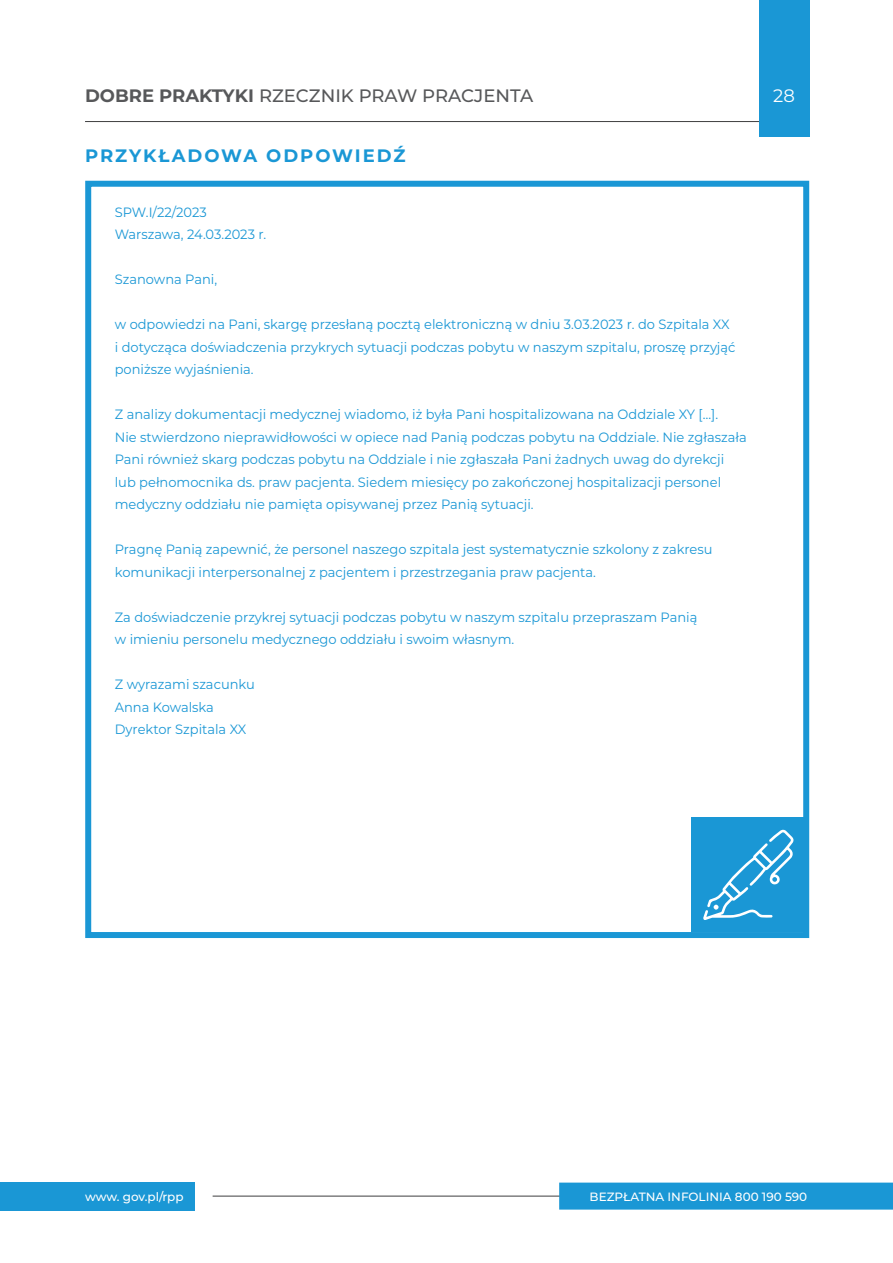
<style>
.page{position:relative;width:893px;height:1263px;background:#fff}
.page>*{position:absolute;margin:0;border:0;box-sizing:border-box;transform-origin:0 0}
.t1{font:500 18px "Montserrat";color:#57585a}
.t2{font:700 18px "Montserrat";letter-spacing:.11em;color:#1a97d5}
.t3{font:18px "Montserrat";color:#fff}
.t4{font:13.5px/22.5px "Montserrat";color:#1a97d5;scale:.96 1}
.t5{font:500 12px "Montserrat";color:#fff}
.s1{font-weight:700}
</style>
<div class="page">
<div style="left:0;top:1182px;width:195px;height:29px;background:#1a97d5"></div>
<hr style="left:85px;top:121px;width:704px;height:1px;background:#3e3e3f">
<div style="left:759px;top:0;width:50px;height:136px;background:#1a97d5"></div>
<hr style="left:213px;top:1196px;width:446px;height:1px;background:#3e3e3f">
<div style="left:559px;top:1182px;width:334px;height:27px;background:#1a97d5"></div>
<div style="left:85px;top:181px;width:724px;height:757px;border:6px solid #1a97d5"></div>
<div style="left:691px;top:817px;width:115px;height:115px;background:#1a97d5"></div>
<svg style="left:703px;top:829px;width:90px;height:91px"></svg>
<h1 class="t1" style="left:85px;top:84px;width:450px"><span class="s1">DOBRE PRAKTYKI</span> RZECZNIK PRAW PRACJENTA</h1>
<h1 class="t3" style="left:773px;top:84px;width:23px">28</h1>
<h1 class="t2" style="left:85px;top:143px;width:322px">PRZYKŁADOWA ODPOWIEDŹ</h1>
<p class="t4" style="left:115px;top:200px;width:159px">SPW.I/22/2023<br>Warszawa, 24.03.2023 r.</p>
<p class="t4" style="left:115px;top:268px;width:108px">Szanowna Pani,</p>
<p class="t4" style="left:115px;top:313px;width:648px">w odpowiedzi na Pani, skargę przesłaną pocztą elektroniczną w dniu 3.03.2023 r. do Szpitala XX i dotycząca doświadczenia przykrych sytuacji podczas pobytu w naszym szpitalu, proszę przyjąć poniższe wyjaśnienia.</p>
<p class="t4" style="left:115px;top:403px;width:660px">Z analizy dokumentacji medycznej wiadomo, iż była Pani hospitalizowana na Oddziale XY […].<br>Nie stwierdzono nieprawidłowości w opiece nad Panią podczas pobytu na Oddziale. Nie zgłaszała Pani również skarg podczas pobytu na Oddziale i nie zgłaszała Pani żadnych uwag do dyrekcji lub pełnomocnika ds. praw pacjenta. Siedem miesięcy po zakończonej hospitalizacji personel medyczny oddziału nie pamięta opisywanej przez Panią sytuacji.</p>
<p class="t4" style="left:115px;top:538px;width:624px">Pragnę Panią zapewnić, że personel naszego szpitala jest systematycznie szkolony z zakresu komunikacji interpersonalnej z pacjentem i przestrzegania praw pacjenta.</p>
<p class="t4" style="left:115px;top:605px;width:608px">Za doświadczenie przykrej sytuacji podczas pobytu w naszym szpitalu przepraszam Panią w imieniu personelu medycznego oddziału i swoim własnym.</p>
<p class="t4" style="left:115px;top:673px;width:148px">Z wyrazami szacunku<br>Anna Kowalska<br>Dyrektor Szpitala XX</p>
<p class="t5" style="left:85px;top:1188px;width:100px">www. gov.pl/rpp</p>
<p class="t5" style="left:590px;top:1188px;width:219px">BEZPŁATNA INFOLINIA 800 190 590</p>
</div>
